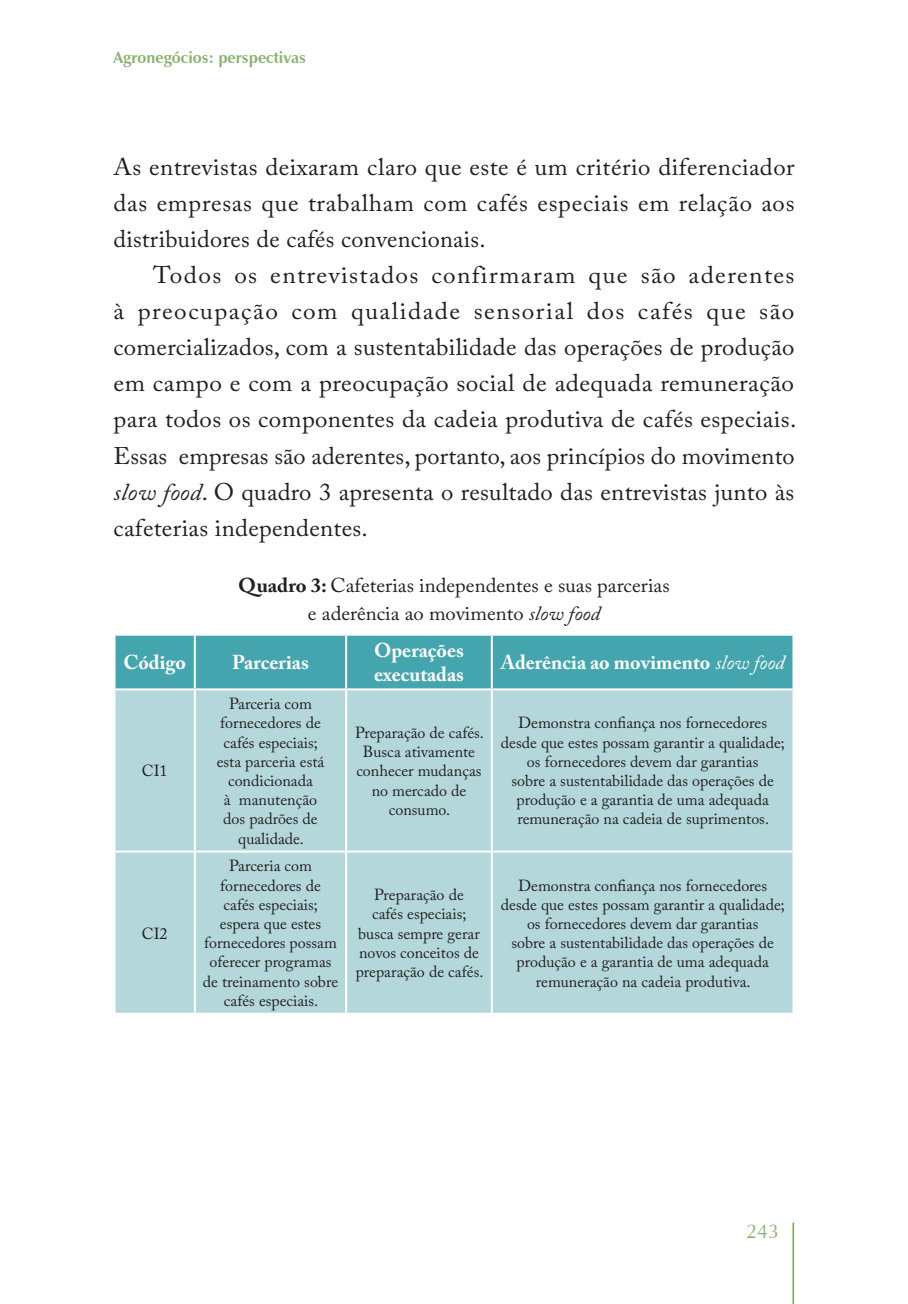
<style>
.page{position:relative;width:908px;height:1304px;background:#fff}
.page>*{position:absolute;margin:0;border:0;box-sizing:border-box;transform-origin:0 0}
.texto{font:24px/36px "Adobe Caslon Pro";letter-spacing:.01em;color:#231f20;text-align:justify;scale:1.05 1}
.texto-2{font:24px/36px "Adobe Caslon Pro";letter-spacing:.01em;color:#231f20;text-align:justify}
.legenda{font:20px/28px "Adobe Caslon Pro";color:#231f20;text-align:center}
.figura_quadro_tabela{font:700 20px/24px "Adobe Caslon Pro";color:#fff}
.t1{font:20px "Zapf Humanist 601 BT";color:#88b471}
.figura_quadro_tabela-2{font:16px/19.2px "Adobe Caslon Pro";color:#231f20;text-align:center}
.t2{font:700 16px "Zapf Humanist 601 BT";color:#88b471}
.s1{font-style:italic}
.s2{font-weight:700}
.s3{font-weight:400;font-style:italic}
</style>
<div class="page">
<hr style="left:792px;top:1223px;width:1px;height:81px;background:#6fa653">
<div style="left:115px;top:636px;width:677px;height:52px;background:#44a5ae"></div>
<div style="left:115px;top:690px;width:677px;height:323px;background:#b4d7db"></div>
<hr style="left:194px;top:636px;width:2px;height:52px;background:#fff">
<hr style="left:345px;top:636px;width:2px;height:52px;background:#fff">
<hr style="left:490px;top:636px;width:2px;height:52px;background:#fff">
<hr style="left:194px;top:690px;width:2px;height:161px;background:#fff">
<hr style="left:345px;top:690px;width:2px;height:161px;background:#fff">
<hr style="left:490px;top:690px;width:2px;height:161px;background:#fff">
<hr style="left:113px;top:851px;width:82px;height:2px;background:#fff">
<hr style="left:195px;top:851px;width:151px;height:2px;background:#fff">
<hr style="left:194px;top:853px;width:2px;height:160px;background:#fff">
<hr style="left:346px;top:851px;width:145px;height:2px;background:#fff">
<hr style="left:345px;top:853px;width:2px;height:160px;background:#fff">
<hr style="left:491px;top:851px;width:303px;height:2px;background:#fff">
<hr style="left:490px;top:853px;width:2px;height:160px;background:#fff">
<p class="t2" style="left:113px;top:47px;width:194px">Agronegócios: perspectivas</p>
<p class="texto-2" style="left:113px;top:149px;width:682px">As entrevistas deixaram claro que este é um critério diferenciador das empresas que trabalham com cafés especiais em relação aos distribuidores de cafés convencionais.</p>
<p class="texto" style="left:113px;top:257px;width:651px;text-indent:40px">Todos os entrevistados confirmaram que são aderentes à preocupação com qualidade sensorial dos cafés que são comercializados, com a sustentabilidade das operações de produção em campo e com a preocupação social de adequada remuneração para todos os componentes da cadeia produtiva de cafés especiais.<br>Essas empresas são aderentes, portanto, aos princípios do movimento <span class="s1">slow food</span>. O quadro 3 apresenta o resultado das entrevistas junto às cafeterias independentes.</p>
<p class="legenda" style="left:238px;top:571px;width:432px"><span class="s2">Quadro 3:</span> Cafeterias independentes e suas parcerias e aderência ao movimento <span class="s1">slow food</span></p>
<p class="figura_quadro_tabela" style="left:123px;top:650px;width:64px">Código</p>
<p class="figura_quadro_tabela" style="left:232px;top:650px;width:78px">Parcerias</p>
<p class="figura_quadro_tabela" style="left:374px;top:638px;width:91px">Operações executadas</p>
<p class="figura_quadro_tabela" style="left:500px;top:650px;width:285px">Aderência ao movimento <span class="s3">slow food</span></p>
<p class="figura_quadro_tabela-2" style="left:142px;top:761px;width:27px">CI1</p>
<p class="figura_quadro_tabela-2" style="left:142px;top:923px;width:27px">CI2</p>
<p class="figura_quadro_tabela-2" style="left:217px;top:694px;width:109px">Parceria com fornecedores de cafés especiais; esta parceria está condicionada<br>à manutenção dos padrões de qualidade.</p>
<p class="figura_quadro_tabela-2" style="left:203px;top:856px;width:137px">Parceria com fornecedores de cafés especiais; espera que estes fornecedores possam oferecer programas de treinamento sobre cafés especiais.</p>
<p class="figura_quadro_tabela-2" style="left:355px;top:723px;width:130px">Preparação de cafés.<br>Busca ativamente conhecer mudanças no mercado de consumo.</p>
<p class="figura_quadro_tabela-2" style="left:500px;top:713px;width:285px">Demonstra confiança nos fornecedores desde que estes possam garantir a qualidade; os fornecedores devem dar garantias<br>sobre a sustentabilidade das operações de produção e a garantia de uma adequada remuneração na cadeia de suprimentos.</p>
<p class="figura_quadro_tabela-2" style="left:355px;top:885px;width:129px">Preparação de<br>cafés especiais; busca sempre gerar novos conceitos de preparação de cafés.</p>
<p class="figura_quadro_tabela-2" style="left:500px;top:875px;width:285px">Demonstra confiança nos fornecedores desde que estes possam garantir a qualidade; os fornecedores devem dar garantias<br>sobre a sustentabilidade das operações de produção e a garantia de uma adequada remuneração na cadeia produtiva.</p>
<p class="t1" style="left:745px;top:1219px;width:34px">243</p>
</div>
